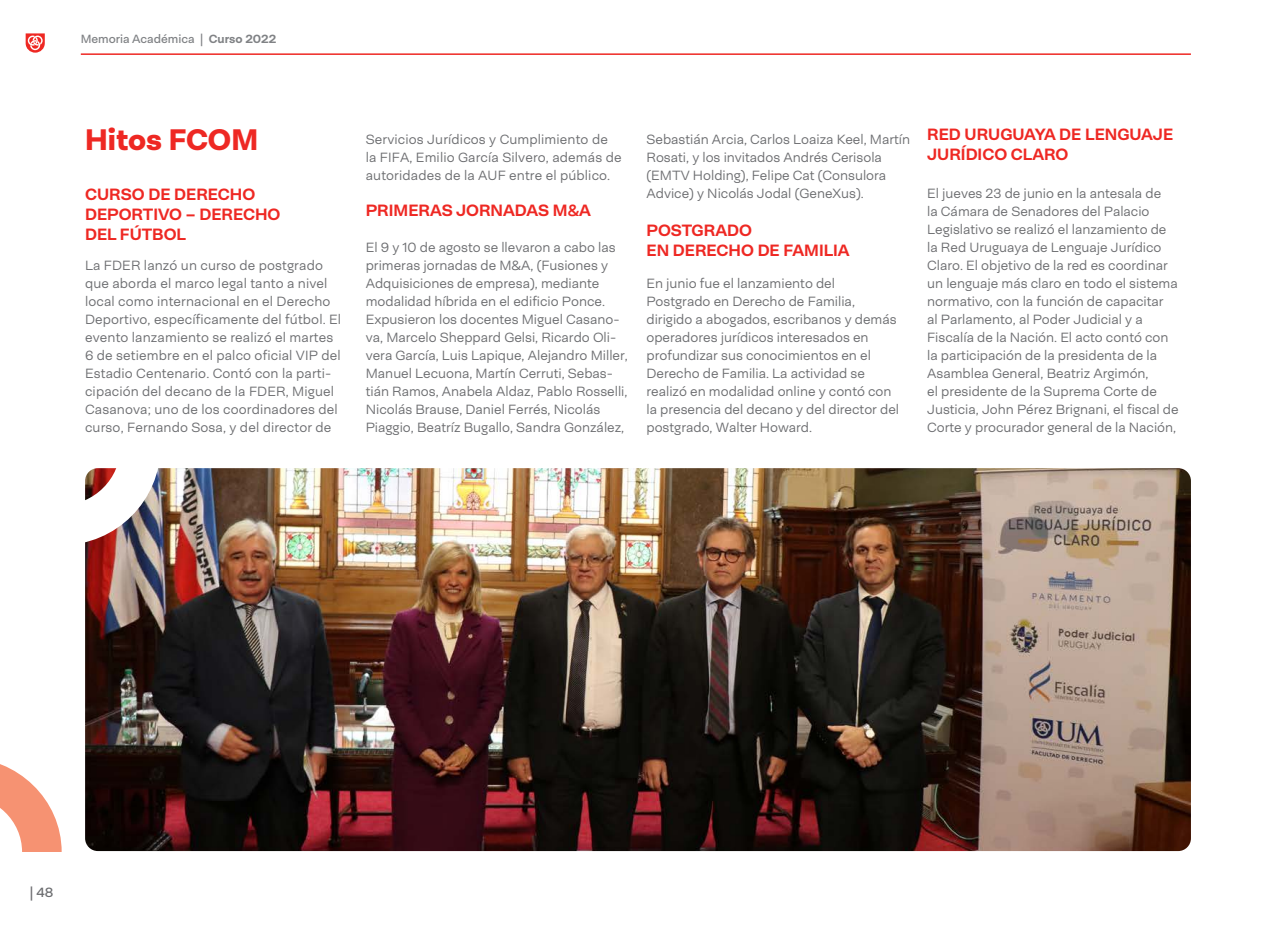
<style>
.page{position:relative;width:1276px;height:936px;background:#fff}
.page>*{position:absolute;margin:0;border:0;box-sizing:border-box;transform-origin:0 0}
.t1{font:900 30px "Neogrotesk Ess";color:#ee2823}
.t2{font:700 16.5px/19.8px "Neogrotesk Ess";color:#ee2823}
.t3{font:300 13.5px/18px "Neogrotesk Ess";color:#6c6d70}
.t4{font:13.5px "Neogrotesk Ess";color:#6c6d70}
.t5{font:12px "Neogrotesk Ess";color:#808285}
.s1{font-weight:700}
</style>
<div class="page">
<hr style="left:81px;top:53px;width:1110px;height:2px;background:#ee2823">
<svg style="left:26px;top:33px;width:19px;height:20px"></svg>
<svg style="left:0;top:764px;width:62px;height:87px"></svg>
<img style="left:85px;top:468px;width:1106px;height:383px">
<img style="left:85px;top:468px;width:75px;height:77px">
<p class="t5" style="left:81px;top:31px;width:197px">Memoria Académica | <span class="s1">Curso 2022</span></p>
<h1 class="t1" style="left:85px;top:120px;width:175px">Hitos FCOM</h1>
<p class="t2" style="left:85px;top:184px;width:197px">CURSO DE DERECHO<br>DEPORTIVO – DERECHO<br>DEL FÚTBOL</p>
<p class="t3" style="left:85px;top:256px;width:257px">La FDER lanzó un curso de postgrado que aborda el marco legal tanto a nivel local como internacional en el Derecho Deportivo, específicamente del fútbol. El evento lanzamiento se realizó el martes 6 de setiembre en el palco oficial VIP del Estadio Centenario. Contó con la parti&shy;cipación del decano de la FDER, Miguel Casanova; uno de los coordinadores del curso, Fernando Sosa, y del director de</p>
<p class="t3" style="left:366px;top:130px;width:257px">Servicios Jurídicos y Cumplimiento de la FIFA, Emilio García Silvero, además de autoridades de la AUF entre el público.</p>
<p class="t2" style="left:366px;top:200px;width:227px">PRIMERAS JORNADAS M&amp;A</p>
<p class="t3" style="left:366px;top:238px;width:264px">El 9 y 10 de agosto se llevaron a cabo las primeras jornadas de M&amp;A, (Fusiones y Adquisiciones de empresa), mediante modalidad híbrida en el edificio Ponce.<br>Expusieron los docentes Miguel Casano&shy;va, Marcelo Sheppard Gelsi, Ricardo Oli&shy;vera García, Luis Lapique, Alejandro Miller, Manuel Lecuona, Martín Cerruti, Sebas&shy;tián Ramos, Anabela Aldaz, Pablo Rosselli, Nicolás Brause, Daniel Ferrés, Nicolás Piaggio, Beatríz Bugallo, Sandra González,</p>
<p class="t3" style="left:646px;top:130px;width:265px">Sebastián Arcia, Carlos Loaiza Keel, Martín Rosati, y los invitados Andrés Cerisola (EMTV Holding), Felipe Cat (Consulora Advice) y Nicolás Jodal (GeneXus).</p>
<p class="t2" style="left:646px;top:220px;width:205px">POSTGRADO<br>EN DERECHO DE FAMILIA</p>
<p class="t3" style="left:646px;top:274px;width:254px">En junio fue el lanzamiento del Postgrado en Derecho de Familia, dirigido a abogados, escribanos y demás operadores jurídicos interesados en profundizar sus conocimientos en el Derecho de Familia. La actividad se realizó en modalidad online y contó con la presencia del decano y del director del postgrado, Walter Howard.</p>
<p class="t2" style="left:927px;top:124px;width:247px">RED URUGUAYA DE LENGUAJE<br>JURÍDICO CLARO</p>
<p class="t3" style="left:927px;top:184px;width:253px">El jueves 23 de junio en la antesala de<br>la Cámara de Senadores del Palacio Legislativo se realizó el lanzamiento de la Red Uruguaya de Lenguaje Jurídico Claro. El objetivo de la red es coordinar un lenguaje más claro en todo el sistema normativo, con la función de capacitar<br>al Parlamento, al Poder Judicial y a Fiscalía de la Nación. El acto contó con la participación de la presidenta de la Asamblea General, Beatriz Argimón,<br>el presidente de la Suprema Corte de Justicia, John Pérez Brignani, el fiscal de Corte y procurador general de la Nación,</p>
<p class="t4" style="left:30px;top:884px;width:25px">| 48</p>
</div>
